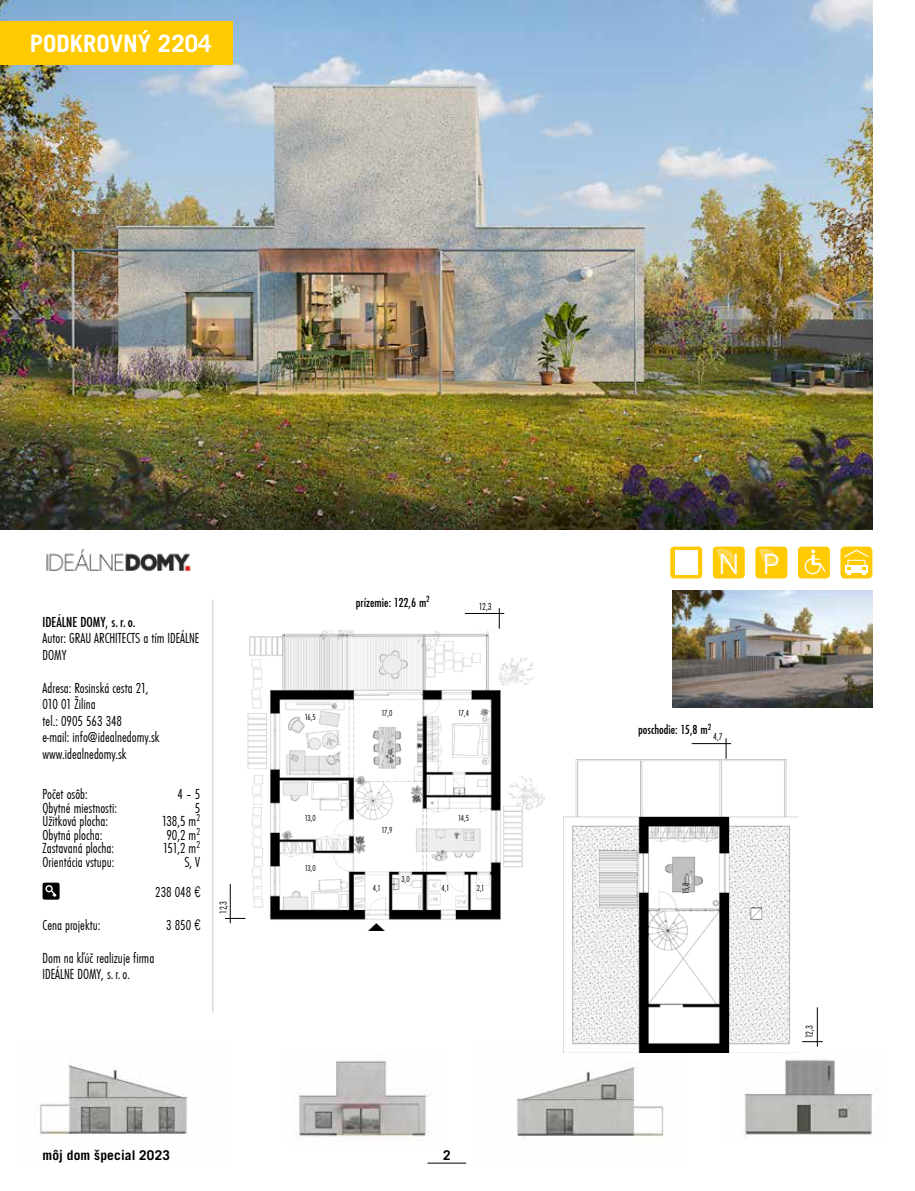
<style>
.page{position:relative;width:915px;height:1191px;background:#fff}
.page>*{position:absolute;margin:0;border:0;box-sizing:border-box;transform-origin:0 0}
.t1{font:30px "Avant Garde Gothic Itc TEE";color:#fff}
.t2{font:700 24px "Trade Gothic LT Pro";color:#fff}
.t3{font:300 condensed 15px/16.5px "Futura TEE";color:#000}
.t4{font:500 condensed 15px "Futura TEE";color:#000}
.t5{font:500 condensed 13.5px "Futura TEE";color:#000}
.t6{font:700 13.5px "Trade Gothic LT Pro";letter-spacing:.015em;color:#000}
.t7{font:300 condensed 10.5px "Futura TEE";color:#000}
.t8{font:300 condensed 9px "Futura TEE";letter-spacing:-.055em;color:#000}
.s1{font-family:"Univers";font-stretch:normal}
</style>
<div class="page">
<hr style="left:427px;top:1162px;width:39px;height:1px;background:#000">
<img style="left:0;top:0;width:872px;height:529px">
<img style="left:247px;top:630px;width:297px;height:300px">
<img style="left:563px;top:760px;width:235px;height:292px">
<img style="left:672px;top:590px;width:200px;height:118px">
<div style="left:43px;top:882px;width:17px;height:17px;background:#000;border-radius:2px"></div>
<svg style="left:45px;top:885px;width:12px;height:12px"></svg>
<hr style="left:212px;top:600px;width:1px;height:412px;background:#d8dada">
<img style="left:39px;top:1064px;width:149px;height:73px">
<img style="left:293px;top:1060px;width:135px;height:80px">
<img style="left:517px;top:1044px;width:170px;height:95px">
<img style="left:723px;top:1052px;width:154px;height:86px">
<div style="left:0;top:21px;width:232px;height:44px;background:#ffca00"></div>
<svg style="left:670px;top:546px;width:32px;height:32px"></svg>
<div style="left:674px;top:550px;width:8px;height:5px;background:#fff"></div>
<div style="left:683px;top:550px;width:11px;height:5px;background:#fff"></div>
<div style="left:677px;top:555px;width:11px;height:5px;background:#fff"></div>
<hr style="left:683px;top:560px;width:11px;height:4px;background:#fff">
<hr style="left:677px;top:565px;width:11px;height:4px;background:#fff">
<svg style="left:674px;top:555px;width:8px;height:19px"></svg>
<hr style="left:683px;top:570px;width:11px;height:4px;background:#fff">
<svg style="left:689px;top:550px;width:8px;height:24px"></svg>
<div style="left:712px;top:546px;width:32px;height:32px;background:#ffca00;border-radius:4px"></div>
<svg style="left:716px;top:548px;width:20px;height:18px"></svg>
<svg style="left:225px;top:918px;width:20px;height:1px"></svg>
<hr style="left:230px;top:884px;width:1px;height:39px;background:#000">
<svg style="left:802px;top:1041px;width:20px;height:1px"></svg>
<hr style="left:816px;top:1007px;width:1px;height:39px;background:#000">
<svg style="left:499px;top:608px;width:1px;height:20px"></svg>
<hr style="left:465px;top:613px;width:39px;height:1px;background:#000">
<svg style="left:725px;top:738px;width:1px;height:21px"></svg>
<hr style="left:691px;top:743px;width:39px;height:1px;background:#000">
<div style="left:755px;top:546px;width:32px;height:32px;background:#ffca00;border-radius:4px"></div>
<svg style="left:759px;top:548px;width:20px;height:19px"></svg>
<div style="left:797px;top:546px;width:32px;height:32px;background:#ffca00;border-radius:4px"></div>
<div style="left:804px;top:558px;width:16px;height:16px;border:1px solid #fff;border-radius:50%"></div>
<svg style="left:811px;top:549px;width:14px;height:23px"></svg>
<img style="left:46px;top:549px;width:145px;height:22px">
<div style="left:840px;top:546px;width:32px;height:32px;background:#ffca00;border-radius:4px"></div>
<svg style="left:844px;top:549px;width:24px;height:26px"></svg>
<h2 class="t2" style="left:30px;top:28px;width:183px">Podkrovný 2204</h2>
<p class="t4" style="left:43px;top:613px;width:95px">IDEÁLNE DOMY, s. r.o.</p>
<p class="t3" style="left:43px;top:630px;width:158px">Autor: GRAU ARCHITECTS a tím IDEÁLNE<br>DOMY</p>
<p class="t3" style="left:43px;top:679px;width:118px">Adresa: Rosinská cesta 21,<br>010 01 Žilina<br>tel.: 0905 563 348<br>e-mail: info@idealnedomy.sk www.idealnedomy.sk</p>
<p class="t3" style="left:43px;top:786px;width:47px">Počet osôb:</p>
<p class="t3" style="left:177px;top:786px;width:24px">4 – 5</p>
<p class="t3" style="left:43px;top:799px;width:76px">Obytné miestnosti:</p>
<p class="t3" style="left:195px;top:799px;width:7px">5</p>
<p class="t3" style="left:43px;top:813px;width:67px">Úžitková plocha:</p>
<p class="t3" style="left:162px;top:813px;width:40px">138,5 m<sup>2</sup></p>
<p class="t3" style="left:43px;top:826px;width:61px">Obytná plocha:</p>
<p class="t3" style="left:166px;top:826px;width:35px">90,2 m<sup>2</sup></p>
<p class="t3" style="left:43px;top:840px;width:73px">Zastavaná plocha:</p>
<p class="t3" style="left:163px;top:840px;width:39px">151,2 m<sup>2</sup></p>
<p class="t3" style="left:43px;top:853px;width:73px">Orientácia vstupu:</p>
<p class="t3" style="left:155px;top:846px;width:46px;line-height:30px;text-align:right">S, V<br>238 048 <span class="s1">€</span></p>
<p class="t3" style="left:43px;top:916px;width:59px">Cena projektu:</p>
<p class="t3" style="left:166px;top:916px;width:35px">3 850 <span class="s1">€</span></p>
<p class="t3" style="left:43px;top:949px;width:113px">Dom na kľúč realizuje firma<br>IDEÁLNE DOMY, s. r.o.</p>
<p class="t7" style="left:217px;top:913px;width:14px;rotate:-90deg">12,3</p>
<p class="t8" style="left:305px;top:712px;width:12px">16,5</p>
<p class="t8" style="left:305px;top:813px;width:12px">13,0</p>
<p class="t8" style="left:305px;top:862px;width:12px">13,0</p>
<p class="t5" style="left:356px;top:594px;width:75px">prízemie: 122,6 m<sup>2</sup></p>
<p class="t7" style="left:479px;top:600px;width:14px">12,3</p>
<p class="t8" style="left:381px;top:707px;width:12px">17,0</p>
<p class="t8" style="left:458px;top:707px;width:12px">17,4</p>
<p class="t8" style="left:381px;top:825px;width:12px">17,9</p>
<p class="t8" style="left:458px;top:813px;width:13px">14,5</p>
<p class="t8" style="left:401px;top:873px;width:10px">3,0</p>
<p class="t8" style="left:373px;top:882px;width:9px">4,1</p>
<p class="t8" style="left:441px;top:882px;width:9px">4,1</p>
<p class="t8" style="left:476px;top:882px;width:9px">2,1</p>
<p class="t6" style="left:43px;top:1146px;width:129px">môj dom špecial 2023</p>
<p class="t6" style="left:443px;top:1146px;width:9px">2</p>
<h1 class="t1" style="left:718px;top:547px;width:22px">N</h1>
<h1 class="t1" style="left:763px;top:547px;width:18px">P</h1>
<p class="t5" style="left:638px;top:722px;width:75px">poschodie: 15,8 m<sup>2</sup></p>
<p class="t7" style="left:713px;top:730px;width:11px">4,7</p>
<p class="t8" style="left:680px;top:893px;width:12px;rotate:-90deg">15,8</p>
<p class="t7" style="left:802px;top:1038px;width:14px;rotate:-90deg">12,3</p>
</div>
